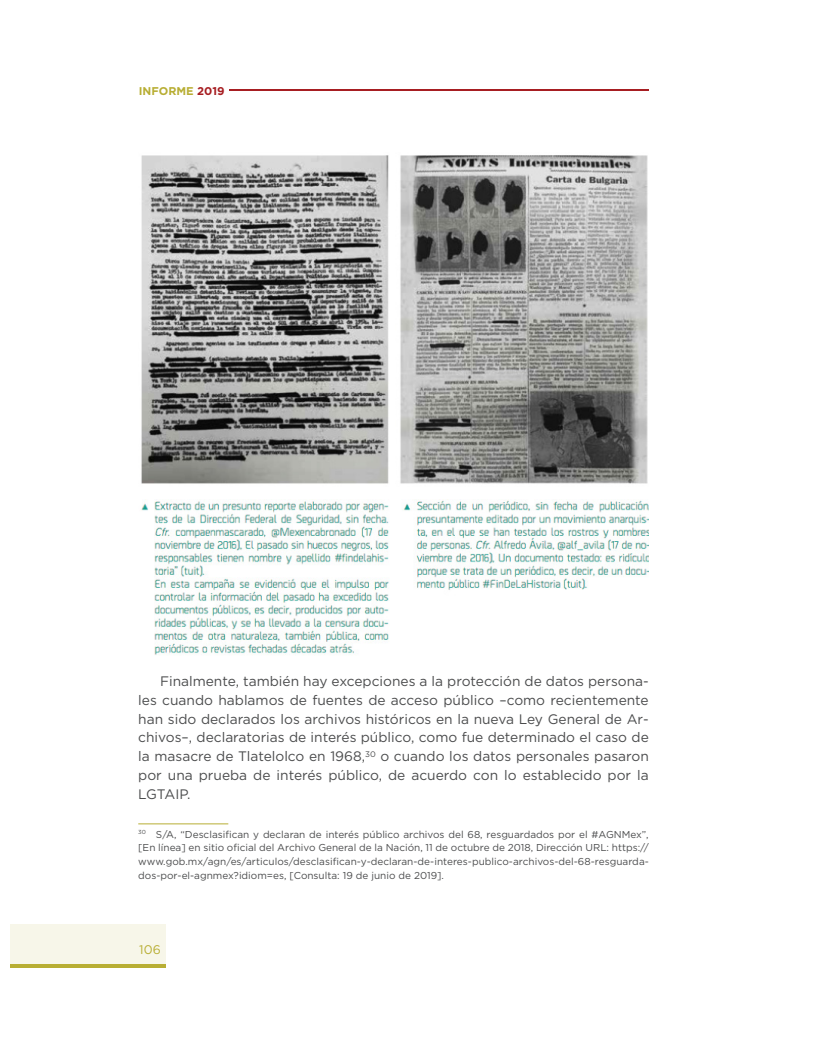
<style>
.page{position:relative;width:819px;height:1049px;background:#fff}
.page>*{position:absolute;margin:0;border:0;box-sizing:border-box;transform-origin:0 0}
.Texto_02{font:13.75px/18.8px "Gotham";color:#4b4c4d;text-align:justify}
.t1{font:12.5px "Gotham";color:#b8ae34}
.t2{font:700 11.25px "Gotham";color:#b8ae34}
.Notas{font:10px/13.8px "Gotham";color:#4b4c4d;text-align:justify}
.s1{color:#a71e22}
</style>
<div class="page">
<div style="left:11px;top:924px;width:155px;height:43px;background:#f7f6e9"></div>
<svg style="left:11px;top:964px;width:155px;height:3px"></svg>
<hr style="left:565px;top:89px;width:83px;height:2px;background:#a71e22">
<hr style="left:480px;top:89px;width:84px;height:2px;background:#a71e22">
<hr style="left:396px;top:89px;width:84px;height:2px;background:#a71e22">
<hr style="left:313px;top:89px;width:84px;height:2px;background:#a71e22">
<hr style="left:229px;top:89px;width:84px;height:2px;background:#a71e22">
<hr style="left:138px;top:823px;width:90px;height:1px;background:#b8ae34">
<img style="left:141px;top:155px;width:507px;height:500px">
<p class="t2" style="left:139px;top:84px;width:87px">INFORME <span class="s1">2019</span></p>
<p class="Texto_02" style="left:138px;top:671px;width:512px;text-indent:22px">Finalmente, también hay excepciones a la protección de datos persona&shy;les cuando hablamos de fuentes de acceso público –como recientemente han sido declarados los archivos históricos en la nueva Ley General de Ar&shy;chivos–, declaratorias de interés público, como fue determinado el caso de la masacre de Tlatelolco en 1968,<sup>30</sup> o cuando los datos personales pasaron por una prueba de interés público, de acuerdo con lo establecido por la LGTAIP.</p>
<p class="Notas" style="left:138px;top:827px;width:512px"><sup>30</sup> S/A, “Desclasifican y declaran de interés público archivos del 68, resguardados por el #AGNMex”, [En línea] en sitio oficial del Archivo General de la Nación, 11 de octubre de 2018, Dirección URL: https:// www.gob.mx/agn/es/articulos/desclasifican-y-declaran-de-interes-publico-archivos-del-68-resguarda&shy;dos-por-el-agnmex?idiom=es, [Consulta: 19 de junio de 2019].</p>
<p class="t1" style="left:139px;top:942px;width:23px">106</p>
</div>
